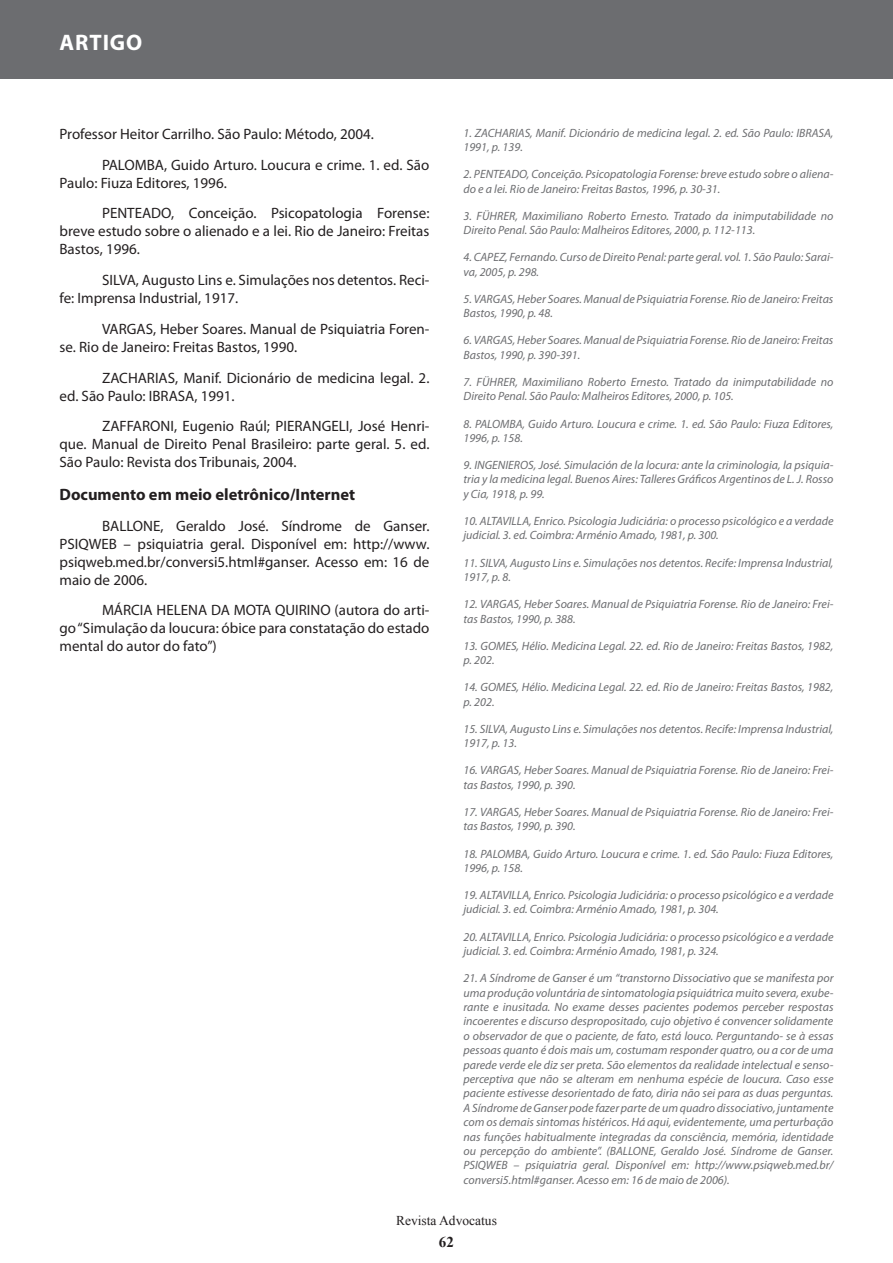
<style>
.page{position:relative;width:893px;height:1263px;background:#fff}
.page>*{position:absolute;margin:0;border:0;box-sizing:border-box;transform-origin:0 0}
.t1{font:700 22.5px "Myriad Pro";letter-spacing:.04em;color:#fff}
.t2{font:700 16.5px "Myriad Pro";color:#231f20}
.t3{font:15px/18px "Myriad Pro";color:#231f20}
.t4{font:700 15px "Times New Roman";color:#231f20}
.t5{font:13.5px "Times New Roman";color:#231f20}
.t6{font:italic 12px/14.4px "Myriad Pro";color:#6c6d70}
</style>
<div class="page">
<div style="left:0;top:0;width:893px;height:79px;background:#6c6d70"></div>
<h1 class="t1" style="left:60px;top:28px;width:84px">ARTIGO</h1>
<p class="t3" style="left:102px;top:118px;width:329px;line-height:30.8px;text-indent:-43px">Professor Heitor Carrilho. São Paulo: Método, 2004.<br>PALOMBA, Guido Arturo. Loucura e crime. 1. ed. São</p>
<p class="t3" style="left:102px;top:167px;width:329px;line-height:30.8px;text-indent:-43px">Paulo: Fiuza Editores, 1996.<br>PENTEADO, Conceição. Psicopatologia Forense:</p>
<p class="t3" style="left:60px;top:222px;width:371px">breve estudo sobre o alienado e a lei. Rio de Janeiro: Freitas<br>Bastos, 1996.</p>
<p class="t3" style="left:60px;top:271px;width:371px;text-indent:43px">SILVA, Augusto Lins e. Simulações nos detentos. Reci&shy;fe: Imprensa Industrial, 1917.</p>
<p class="t3" style="left:60px;top:320px;width:371px;text-indent:43px">VARGAS, Heber Soares. Manual de Psiquiatria Foren&shy;se. Rio de Janeiro: Freitas Bastos, 1990.</p>
<p class="t3" style="left:60px;top:368px;width:371px;text-indent:43px">ZACHARIAS, Manif. Dicionário de medicina legal. 2. ed. São Paulo: IBRASA, 1991.</p>
<p class="t3" style="left:60px;top:417px;width:371px;text-align:justify;text-indent:43px">ZAFFARONI, Eugenio Raúl; PIERANGELI, José Henri&shy;que. Manual de Direito Penal Brasileiro: parte geral. 5. ed.<br>São Paulo: Revista dos Tribunais, 2004.</p>
<h2 class="t2" style="left:60px;top:484px;width:297px">Documento em meio eletrônico/Internet</h2>
<p class="t3" style="left:60px;top:516px;width:371px;text-align:justify;text-indent:43px">BALLONE, Geraldo José. Síndrome de Ganser.<br>PSIQWEB – psiquiatria geral. Disponível em: http://www. psiqweb.med.br/conversi5.html#ganser. Acesso em: 16 de maio de 2006.</p>
<p class="t3" style="left:60px;top:601px;width:371px;text-align:justify;text-indent:43px">MÁRCIA HELENA DA MOTA QUIRINO (autora do arti&shy;go “Simulação da loucura: óbice para constatação do estado mental do autor do fato”)</p>
<p class="t6" style="left:463px;top:125px;width:371px">1. ZACHARIAS, Manif. Dicionário de medicina legal. 2. ed. São Paulo: IBRASA,<br>1991, p. 139.</p>
<p class="t6" style="left:463px;top:167px;width:371px">2. PENTEADO, Conceição. Psicopatologia Forense: breve estudo sobre o aliena&shy;do e a lei. Rio de Janeiro: Freitas Bastos, 1996, p. 30-31.</p>
<p class="t6" style="left:463px;top:208px;width:371px">3. FÜHRER, Maximiliano Roberto Ernesto. Tratado da inimputabilidade no<br>Direito Penal. São Paulo: Malheiros Editores, 2000, p. 112-113.</p>
<p class="t6" style="left:463px;top:250px;width:371px">4. CAPEZ, Fernando. Curso de Direito Penal: parte geral. vol. 1. São Paulo: Sarai&shy;va, 2005, p. 298.</p>
<p class="t6" style="left:463px;top:291px;width:371px">5. VARGAS, Heber Soares. Manual de Psiquiatria Forense. Rio de Janeiro: Freitas<br>Bastos, 1990, p. 48.</p>
<p class="t6" style="left:463px;top:333px;width:371px">6. VARGAS, Heber Soares. Manual de Psiquiatria Forense. Rio de Janeiro: Freitas<br>Bastos, 1990, p. 390-391.</p>
<p class="t6" style="left:463px;top:374px;width:371px">7. FÜHRER, Maximiliano Roberto Ernesto. Tratado da inimputabilidade no<br>Direito Penal. São Paulo: Malheiros Editores, 2000, p. 105.</p>
<p class="t6" style="left:463px;top:416px;width:371px">8. PALOMBA, Guido Arturo. Loucura e crime. 1. ed. São Paulo: Fiuza Editores,<br>1996, p. 158.</p>
<p class="t6" style="left:463px;top:458px;width:371px;text-align:justify">9. INGENIEROS, José. Simulación de la locura: ante la criminologia, la psiquia&shy;tria y la medicina legal. Buenos Aires: Talleres Gráficos Argentinos de L. J. Rosso y Cia, 1918, p. 99.</p>
<p class="t6" style="left:463px;top:514px;width:371px">10. ALTAVILLA, Enrico. Psicologia Judiciária: o processo psicológico e a verdade judicial. 3. ed. Coimbra: Arménio Amado, 1981, p. 300.</p>
<p class="t6" style="left:463px;top:555px;width:371px">11. SILVA, Augusto Lins e. Simulações nos detentos. Recife: Imprensa Industrial,<br>1917, p. 8.</p>
<p class="t6" style="left:463px;top:597px;width:371px">12. VARGAS, Heber Soares. Manual de Psiquiatria Forense. Rio de Janeiro: Frei&shy;tas Bastos, 1990, p. 388.</p>
<p class="t6" style="left:463px;top:638px;width:371px">13. GOMES, Hélio. Medicina Legal. 22. ed. Rio de Janeiro: Freitas Bastos, 1982, p. 202.</p>
<p class="t6" style="left:463px;top:680px;width:371px">14. GOMES, Hélio. Medicina Legal. 22. ed. Rio de Janeiro: Freitas Bastos, 1982, p. 202.</p>
<p class="t6" style="left:463px;top:721px;width:371px">15. SILVA, Augusto Lins e. Simulações nos detentos. Recife: Imprensa Industrial,<br>1917, p. 13.</p>
<p class="t6" style="left:463px;top:763px;width:371px">16. VARGAS, Heber Soares. Manual de Psiquiatria Forense. Rio de Janeiro: Frei&shy;tas Bastos, 1990, p. 390.</p>
<p class="t6" style="left:463px;top:804px;width:371px">17. VARGAS, Heber Soares. Manual de Psiquiatria Forense. Rio de Janeiro: Frei&shy;tas Bastos, 1990, p. 390.</p>
<p class="t6" style="left:463px;top:846px;width:371px">18. PALOMBA, Guido Arturo. Loucura e crime. 1. ed. São Paulo: Fiuza Editores,<br>1996, p. 158.</p>
<p class="t6" style="left:463px;top:888px;width:371px">19. ALTAVILLA, Enrico. Psicologia Judiciária: o processo psicológico e a verdade judicial. 3. ed. Coimbra: Arménio Amado, 1981, p. 304.</p>
<p class="t6" style="left:463px;top:929px;width:371px">20. ALTAVILLA, Enrico. Psicologia Judiciária: o processo psicológico e a verdade judicial. 3. ed. Coimbra: Arménio Amado, 1981, p. 324.</p>
<p class="t6" style="left:463px;top:971px;width:371px;text-align:justify">21. A Síndrome de Ganser é um “transtorno Dissociativo que se manifesta por uma produção voluntária de sintomatologia psiquiátrica muito severa, exube&shy;rante e inusitada. No exame desses pacientes podemos perceber respostas incoerentes e discurso despropositado, cujo objetivo é convencer solidamente o observador de que o paciente, de fato, está louco. Perguntando- se à essas pessoas quanto é dois mais um, costumam responder quatro, ou a cor de uma parede verde ele diz ser preta. São elementos da realidade intelectual e senso&shy;perceptiva que não se alteram em nenhuma espécie de loucura. Caso esse paciente estivesse desorientado de fato, diria não sei para as duas perguntas.<br>A Síndrome de Ganser pode fazer parte de um quadro dissociativo, juntamente com os demais sintomas histéricos. Há aqui, evidentemente, uma perturbação nas funções habitualmente integradas da consciência, memória, identidade ou percepção do ambiente”. (BALLONE, Geraldo José. Síndrome de Ganser.<br>PSIQWEB – psiquiatria geral. Disponível em: http://www.psiqweb.med.br/ conversi5.html#ganser. Acesso em: 16 de maio de 2006).</p>
<p class="t5" style="left:396px;top:1211px;width:102px">Revista Advocatus</p>
<p class="t4" style="left:439px;top:1231px;width:16px">62</p>
</div>
